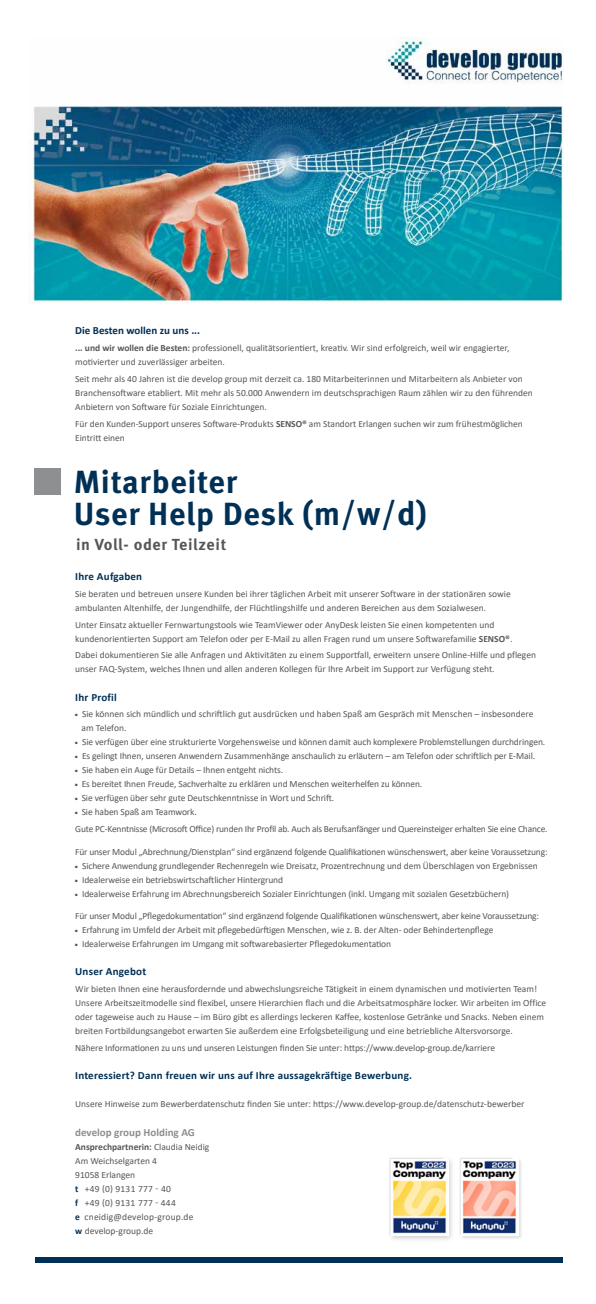
<style>
.page{position:relative;width:596px;height:1304px;background:#fff}
.page>*{position:absolute;margin:0;border:0;box-sizing:border-box;transform-origin:0 0}
.t1{font:700 32px/32px "Meta OT";letter-spacing:.02em;color:#003056}
.t2{font:700 16px "Meta OT";letter-spacing:.04em;color:#575756}
.t3{font:700 11px "Calibri";letter-spacing:.02em;color:#003056}
.t4{font:700 11px "Calibri";color:#003056}
.t5{font:700 11px "Calibri";color:#8e8f90}
.t6{font:9.5px/14px "Calibri";letter-spacing:-.01em;color:#575756}
.s1{font-weight:700}
.s2{font-size:33px}
.s3{font-family:"Meta OT";font-weight:700;font-size:3px}
.s4{font-weight:700;color:#003056}
</style>
<div class="page">
<img style="left:28px;top:38px;width:535px;height:265px">
<div style="left:459px;top:1157px;width:63px;height:83px;background:#f5f5f5"></div>
<div style="left:456px;top:1155px;width:65px;height:84px;background:#fff;opacity:.75"></div>
<img style="left:460px;top:1158px;width:58px;height:77px">
<hr style="left:459px;top:1158px;width:1px;height:77px;background:#e0e0e0">
<hr style="left:460px;top:1158px;width:52px;height:1px;background:#e0e0e0">
<div style="left:387px;top:1155px;width:68px;height:88px;background:#000;opacity:.2"></div>
<img style="left:390px;top:1159px;width:58px;height:77px">
<hr style="left:389px;top:1158px;width:1px;height:77px;background:#e0e0e0">
<hr style="left:390px;top:1158px;width:52px;height:1px;background:#e0e0e0">
<div style="left:35px;top:1257px;width:527px;height:6px;background:#003056"></div>
<div style="left:34px;top:468px;width:27px;height:27px;background:#8e8f90"></div>
<p class="t4" style="left:75px;top:323px;width:126px">Die Besten wollen zu uns ...</p>
<p class="t6" style="left:75px;top:341px;width:435px"><span class="s1">... und wir wollen die Besten:</span> professionell, qualitätsorientiert, kreativ. Wir sind erfolgreich, weil wir engagierter, motivierter und zuverlässiger arbeiten.</p>
<p class="t6" style="left:75px;top:372px;width:459px">Seit mehr als 40 Jahren ist die develop group mit derzeit ca. 180 Mitarbeiterinnen und Mitarbeitern als Anbieter von<br>Branchensoftware etabliert. Mit mehr als 50.000 Anwendern im deutschsprachigen Raum zählen wir zu den führenden<br>Anbietern von Software für Soziale Einrichtungen.</p>
<p class="t6" style="left:75px;top:417px;width:449px">Für den Kunden-Support unseres Software-Produkts <span class="s1">SENSO®</span> am Standort Erlangen suchen wir zum frühestmöglichen<br>Eintritt einen</p>
<h1 class="t1" style="left:74px;top:466px;width:354px">Mitarbeiter<br>User Help Desk <span class="s2">(m/w/d)</span></h1>
<h2 class="t2" style="left:76px;top:534px;width:152px">in Voll- oder Teilzeit</h2>
<p class="t3" style="left:75px;top:568px;width:68px">Ihre Aufgaben</p>
<p class="t6" style="left:75px;top:586px;width:437px">Sie beraten und betreuen unsere Kunden bei ihrer täglichen Arbeit mit unserer Software in der stationären sowie ambulanten Altenhilfe, der Jungendhilfe, der Flüchtlingshilfe und anderen Bereichen aus dem Sozialwesen.</p>
<p class="t6" style="left:75px;top:617px;width:438px">Unter Einsatz aktueller Fernwartungstools wie TeamViewer oder AnyDesk leisten Sie einen kompetenten und kundenorientierten Support am Telefon oder per E-Mail zu allen Fragen rund um unsere Softwarefamilie <span class="s1">SENSO®</span>.</p>
<p class="t6" style="left:75px;top:648px;width:462px">Dabei dokumentieren Sie alle Anfragen und Aktivitäten zu einem Supportfall, erweitern unsere Online-Hilfe und pflegen unser FAQ-System, welches Ihnen und allen anderen Kollegen für Ihre Arbeit im Support zur Verfügung steht.</p>
<p class="t3" style="left:75px;top:689px;width:43px">Ihr Profil</p>
<p class="t6" style="left:82px;top:707px;width:453px;text-indent:-6px"><span class="s3">▪</span> Sie können sich mündlich und schriftlich gut ausdrücken und haben Spaß am Gespräch mit Menschen – insbesondere am Telefon.</p>
<p class="t6" style="left:75px;top:735px;width:471px"><span class="s3">▪</span> Sie verfügen über eine strukturierte Vorgehensweise und können damit auch komplexere Problemstellungen durchdringen.</p>
<p class="t6" style="left:75px;top:749px;width:461px"><span class="s3">▪</span> Es gelingt Ihnen, unseren Anwendern Zusammenhänge anschaulich zu erläutern – am Telefon oder schriftlich per E-Mail.</p>
<p class="t6" style="left:75px;top:763px;width:209px"><span class="s3">▪</span> Sie haben ein Auge für Details – Ihnen entgeht nichts.</p>
<p class="t6" style="left:75px;top:777px;width:348px"><span class="s3">▪</span> Es bereitet Ihnen Freude, Sachverhalte zu erklären und Menschen weiterhelfen zu können.</p>
<p class="t6" style="left:75px;top:791px;width:260px"><span class="s3">▪</span> Sie verfügen über sehr gute Deutschkenntnisse in Wort und Schrift.</p>
<p class="t6" style="left:75px;top:804px;width:473px;line-height:16.8px"><span class="s3">▪</span> Sie haben Spaß am Teamwork.<br>Gute PC-Kenntnisse (Microsoft Office) runden Ihr Profil ab. Auch als Berufsanfänger und Quereinsteiger erhalten Sie eine Chance.</p>
<p class="t6" style="left:75px;top:844px;width:473px">Für unser Modul „Abrechnung/Dienstplan“ sind ergänzend folgende Qualifikationen wünschenswert, aber keine Voraussetzung:</p>
<p class="t6" style="left:75px;top:858px;width:463px"><span class="s3">▪</span> Sichere Anwendung grundlegender Rechenregeln wie Dreisatz, Prozentrechnung und dem Überschlagen von Ergebnissen</p>
<p class="t6" style="left:75px;top:872px;width:209px"><span class="s3">▪</span> Idealerweise ein betriebswirtschaftlicher Hintergrund</p>
<p class="t6" style="left:75px;top:886px;width:435px"><span class="s3">▪</span> Idealerweise Erfahrung im Abrechnungsbereich Sozialer Einrichtungen (inkl. Umgang mit sozialen Gesetzbüchern)</p>
<p class="t6" style="left:75px;top:909px;width:465px">Für unser Modul „Pflegedokumentation“ sind ergänzend folgende Qualifikationen wünschenswert, aber keine Voraussetzung:</p>
<p class="t6" style="left:75px;top:923px;width:419px"><span class="s3">▪</span> Erfahrung im Umfeld der Arbeit mit pflegebedürftigen Menschen, wie z. B. der Alten- oder Behindertenpflege</p>
<p class="t6" style="left:75px;top:937px;width:317px"><span class="s3">▪</span> Idealerweise Erfahrungen im Umgang mit softwarebasierter Pflegedokumentation</p>
<p class="t3" style="left:75px;top:964px;width:72px">Unser Angebot</p>
<p class="t6" style="left:75px;top:982px;width:472px">Wir bieten Ihnen eine herausfordernde und abwechslungsreiche Tätigkeit in einem dynamischen und motivierten Team!<br>Unsere Arbeitszeitmodelle sind flexibel, unsere Hierarchien flach und die Arbeitsatmosphäre locker. Wir arbeiten im Office oder tageweise auch zu Hause – im Büro gibt es allerdings leckeren Kaffee, kostenlose Getränke und Snacks. Neben einem breiten Fortbildungsangebot erwarten Sie außerdem eine Erfolgsbeteiligung und eine betriebliche Altersvorsorge.</p>
<p class="t6" style="left:75px;top:1041px;width:421px">Nähere Informationen zu uns und unseren Leistungen finden Sie unter: https://www.develop-group.de/karriere</p>
<p class="t3" style="left:75px;top:1068px;width:338px">Interessiert? Dann freuen wir uns auf Ihre aussagekräftige Bewerbung.</p>
<p class="t6" style="left:75px;top:1097px;width:450px">Unsere Hinweise zum Bewerberdatenschutz finden Sie unter: https://www.develop-group.de/datenschutz-bewerber</p>
<p class="t5" style="left:75px;top:1124px;width:121px">develop group Holding AG</p>
<p class="t6" style="left:75px;top:1139px;width:136px"><span class="s1">Ansprechpartnerin:</span> Claudia Neidig<br>Am Weichselgarten 4<br>91058 Erlangen<br><span class="s4">t</span> +49 (0) 9131 777 - 40<br><span class="s4">f</span> +49 (0) 9131 777 - 444<br><span class="s4">e</span> cneidig@develop-group.de<br><span class="s4">w</span> develop-group.de</p>
</div>
